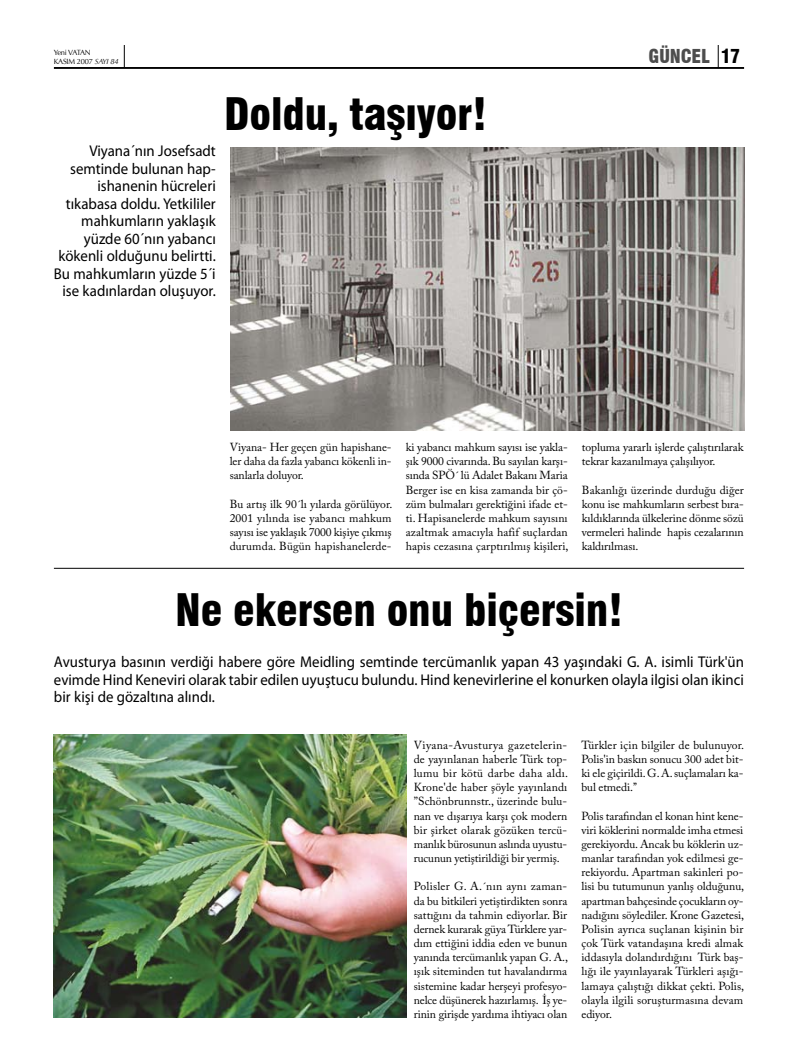
<style>
.page{position:relative;width:798px;height:1063px;background:#fff}
.page>*{position:absolute;margin:0;border:0;box-sizing:border-box;transform-origin:0 0}
.t1{font:900 condensed 43.75px "Swiss 721 BT";letter-spacing:-.005em;color:#000}
.t2{font:900 condensed 18.75px "Swiss 721 BT";letter-spacing:-.015em;color:#4d4d4d}
.t3{font:15.62px/17.5px "Myriad Pro";color:#000;text-align:right;scale:.95 1}
.t4{font:11.62px/14.1px "Adobe Caslon Pro";letter-spacing:-.01em;color:#000;text-align:justify}
.t5{font:7.5px/9px "Optima";letter-spacing:-.03em;color:#000}
.s1{font-style:italic}
.s2{color:#000}
</style>
<div class="page">
<hr style="left:54px;top:568px;width:689px;height:1px;background:#000">
<img style="left:54px;top:735px;width:352px;height:283px">
<svg style="left:717px;top:45px;width:1px;height:22px"></svg>
<svg style="left:124px;top:45px;width:1px;height:22px"></svg>
<hr style="left:54px;top:67px;width:689px;height:2px;background:#000">
<img style="left:230px;top:148px;width:513px;height:283px">
<p class="t5" style="left:54px;top:48px;width:66px">Yeni VATAN<br>KASIM 2007 <span class="s1">SAYI 84</span></p>
<h2 class="t2" style="left:648px;top:45px;width:93px">GÜNCEL <span class="s2">17</span></h2>
<h3 class="t3" style="left:54px;top:142px;width:172px">Viyana´nın Josefsadt semtinde bulunan hap&shy;ishanenin hücreleri tıkabasa doldu. Yetkililer mahkumların yaklaşık yüzde 60´nın yabancı kökenli olduğunu belirtti.<br>Bu mahkumların yüzde 5´i ise kadınlardan oluşuyor.</h3>
<h1 class="t1" style="left:224px;top:88px;width:264px">Doldu, taşıyor!</h1>
<p class="t4" style="left:229px;top:440px;width:163px">Viyana- Her geçen gün hapishane&shy;ler daha da fazla yabancı kökenli in&shy;sanlarla doluyor.</p>
<p class="t4" style="left:229px;top:497px;width:164px">Bu artış ilk 90´lı yılarda görülüyor.<br>2001 yılında ise yabancı mahkum sayısı ise yaklaşık 7000 kişiye çıkmış durumda. Bügün hapishanelerde-</p>
<p class="t4" style="left:405px;top:440px;width:164px">ki yabancı mahkum sayısı ise yakla&shy;şık 9000 civarında. Bu sayılan karşı&shy;sında SPÖ´ lü Adalet Bakanı Maria Berger ise en kisa zamanda bir çö&shy;züm bulmaları gerektiğini ifade et&shy;ti. Hapisanelerde mahkum sayısını azaltmak amacıyla hafif suçlardan hapis cezasına çarptırılmış kişileri,</p>
<p class="t4" style="left:581px;top:440px;width:163px">topluma yararlı işlerde çalıştırılarak tekrar kazanılmaya çalışılıyor.</p>
<p class="t4" style="left:581px;top:483px;width:163px">Bakanlığı üzerinde durduğu diğer konu ise mahkumların serbest bıra&shy;kıldıklarında ülkelerine dönme sözü vermeleri halinde hapis cezalarının kaldırılması.</p>
<h1 class="t1" style="left:175px;top:584px;width:449px">Ne ekersen onu biçersin!</h1>
<p class="t3" style="left:54px;top:653px;width:727px;text-align:justify">Avusturya basının verdiği habere göre Meidling semtinde tercümanlık yapan 43 yaşındaki G. A. isimli Türk'ün evimde Hind Keneviri olarak tabir edilen uyuştucu bulundu. Hind kenevirlerine el konurken olayla ilgisi olan ikinci bir kişi de gözaltına alındı.</p>
<p class="t4" style="left:413px;top:738px;width:156px">Viyana-Avusturya gazetelerin&shy;de yayınlanan haberle Türk top&shy;lumu bir kötü darbe daha aldı.<br>Krone'de haber şöyle yayınlandı ’’Schönbrunnstr., üzerinde bulu&shy;nan ve dışarıya karşı çok modern bir şirket olarak gözüken tercü&shy;manlık bürosunun aslında uyustu&shy;rucunun yetiştirildiği bir yermiş.</p>
<p class="t4" style="left:413px;top:879px;width:156px">Polisler G. A.´nın aynı zaman&shy;da bu bitkileri yetiştirdikten sonra sattığını da tahmin ediyorlar. Bir dernek kurarak güya Türklere yar&shy;dım ettiğini iddia eden ve bunun yanında tercümanlık yapan G. A., ışık siteminden tut havalandırma sistemine kadar herşeyi profesyo&shy;nelce düşünerek hazırlamış. İş ye&shy;rinin girişde yardıma ihtiyacı olan</p>
<p class="t4" style="left:581px;top:738px;width:164px">Türkler için bilgiler de bulunuyor.<br>Polis'in baskın sonucu 300 adet bit&shy;ki ele giçirildi. G. A. suçlamaları ka&shy;bul etmedi.’’</p>
<p class="t4" style="left:581px;top:808px;width:164px">Polis tarafından el konan hint kene&shy;viri köklerini normalde imha etmesi gerekiyordu. Ancak bu köklerin uz&shy;manlar tarafından yok edilmesi ge&shy;rekiyordu. Apartman sakinleri po&shy;lisi bu tutumunun yanlış olduğunu, apartman bahçesinde çocukların oy&shy;nadığını söylediler. Krone Gazetesi, Polisin ayrıca suçlanan kişinin bir çok Türk vatandaşına kredi almak iddasıyla dolandırdığını Türk baş&shy;lığı ile yayınlayarak Türkleri aşığı&shy;lamaya çalıştığı dikkat çekti. Polis, olayla ilgili soruşturmasına devam ediyor.</p>
</div>
